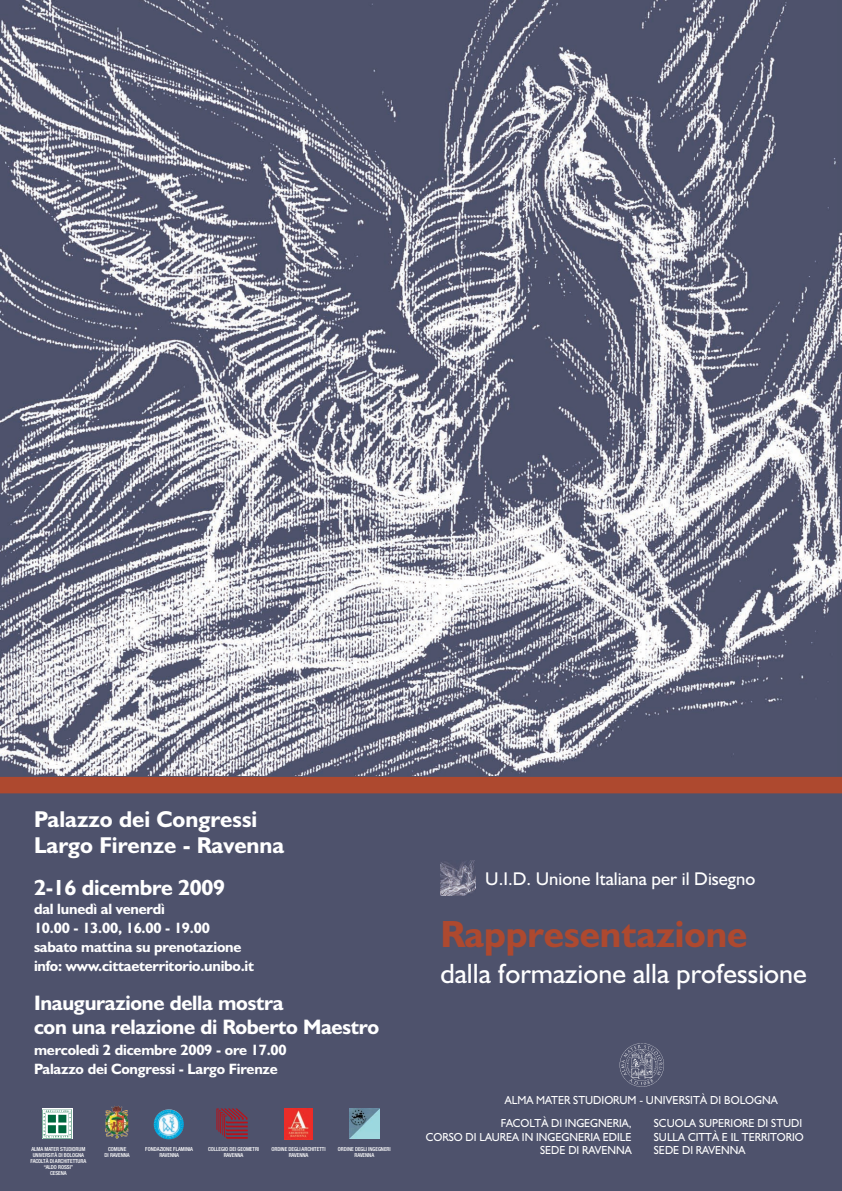
<style>
.page{position:relative;width:842px;height:1191px;background:#4e526c}
.page>*{position:absolute;margin:0;border:0;box-sizing:border-box;transform-origin:0 0}
.t1{font:700 38px "Humanist 521 BT";color:#ae492f}
.t2{font:28px "Humanist 521 BT";color:#fff}
.t3{font:700 23px/26px "Humanist 521 BT";color:#fff}
.t4{font:700 22px "Humanist 521 BT";letter-spacing:-.015em;color:#fff}
.t5{font:700 21px/24px "Humanist 521 BT";letter-spacing:-.015em;color:#fff}
.t6{font:18.5px "Humanist 521 BT";color:#fff}
.t7{font:700 15px/19px "Humanist 521 BT";letter-spacing:-.015em;color:#fff}
.t8{font:11.7px/13.4px "Humanist 521 BT";color:#fff;scale:.95 1}
.t9{font:500 condensed 5.5px/6px "Helvetica Neue";letter-spacing:-.01em;color:#fff;text-align:center}
</style>
<div class="page">
<img style="left:1px;top:0;width:841px;height:776px">
<div style="left:43px;top:1108px;width:30px;height:30px;background:#fff"></div>
<img style="left:43px;top:1109px;width:29px;height:29px">
<img style="left:105px;top:1105px;width:24px;height:33px">
<img style="left:216px;top:1108px;width:32px;height:31px">
<img style="left:441px;top:860px;width:35px;height:35px">
<img style="left:349px;top:1108px;width:30px;height:30px">
<svg style="left:177px;top:1112px;width:7px;height:11px"></svg>
<img style="left:619px;top:1043px;width:45px;height:44px">
<div style="left:0;top:777px;width:842px;height:16px;background:#ae492f"></div>
<img style="left:285px;top:1108px;width:27px;height:31px">
<h3 class="t3" style="left:34px;top:806px;width:252px">Palazzo dei Congressi<br>Largo Firenze - Ravenna</h3>
<h3 class="t4" style="left:34px;top:874px;width:193px">2-16 dicembre 2009</h3>
<h3 class="t7" style="left:34px;top:899px;width:222px">dal lunedì al venerdì<br>10.00 - 13.00, 16.00 - 19.00 sabato mattina su prenotazione info: www.cittaeterritorio.unibo.it</h3>
<h3 class="t5" style="left:34px;top:990px;width:347px">Inaugurazione della mostra<br>con una relazione di Roberto Maestro</h3>
<h3 class="t7" style="left:34px;top:1040px;width:254px">mercoledì 2 dicembre 2009 - ore 17.00<br>Palazzo dei Congressi - Largo Firenze</h3>
<p class="t9" style="left:30px;top:1146px;width:57px">ALMA MATER STUDIORUM<br>UNIVERSITÀ DI BOLOGNA<br>FACOLTÀ DI ARCHITETTURA “ALDO ROSSI”<br>CESENA</p>
<p class="t9" style="left:105px;top:1146px;width:27px">COMUNE<br>DI RAVENNA</p>
<p class="t9" style="left:145px;top:1146px;width:49px">FONDAZIONE FLAMINIA<br>RAVENNA</p>
<p class="t9" style="left:208px;top:1146px;width:53px">COLLEGIO DEI GEOMETRI<br>RAVENNA</p>
<p class="t9" style="left:271px;top:1146px;width:56px">ORDINE DEGLI ARCHITETTI<br>RAVENNA</p>
<p class="t9" style="left:338px;top:1146px;width:54px">ORDINE DEGLI INGEGNERI<br>RAVENNA</p>
<h3 class="t6" style="left:485px;top:867px;width:272px">U.I.D. Unione Italiana per il Disegno</h3>
<h1 class="t1" style="left:440px;top:912px;width:309px">Rappresentazione</h1>
<h2 class="t2" style="left:440px;top:957px;width:368px">dalla formazione alla professione</h2>
<h3 class="t8" style="left:501px;top:1088px;width:293px;line-height:22.8px;text-indent:4px">ALMA MATER STUDIORUM - UNIVERSITÀ DI BOLOGNA<br>FACOLTÀ DI INGEGNERIA,</h3>
<h3 class="t8" style="left:426px;top:1129px;width:218px;text-align:right">CORSO DI LAUREA IN INGEGNERIA EDILE<br>SEDE DI RAVENNA</h3>
<h3 class="t8" style="left:654px;top:1116px;width:159px">SCUOLA SUPERIORE DI STUDI<br>SULLA CITTÀ E IL TERRITORIO<br>SEDE DI RAVENNA</h3>
</div>
